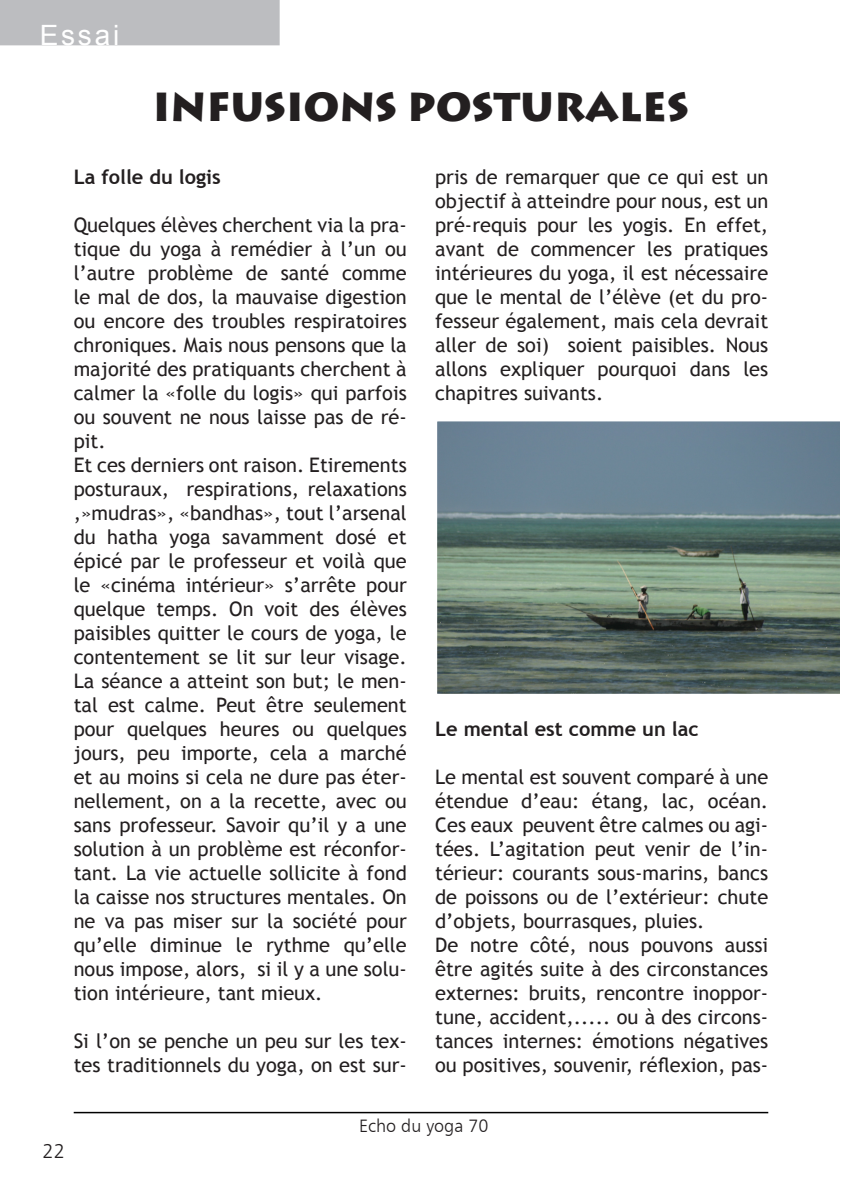
<style>
.page{position:relative;width:842px;height:1191px;background:#fff}
.page>*{position:absolute;margin:0;border:0;box-sizing:border-box;transform-origin:0 0}
.t1{font:900 40px "Lithos Pro";color:#231f20}
.t2{font:28px "Arial";letter-spacing:.1em;color:#fff}
.t3{font:20px/24px "Trebuchet MS";color:#231f20;text-align:justify}
.t4{font:700 20px "Trebuchet MS";color:#231f20}
.t5{font:20px "Humanist 777 BT Light B";color:#231f20}
.t6{font:18px "Humanist 777 BT Light B";color:#231f20}
</style>
<div class="page">
<div style="left:0;top:0;width:280px;height:45px;background:#bcbdc0"></div>
<hr style="left:74px;top:1111px;width:694px;height:2px;background:#000">
<img style="left:438px;top:422px;width:401px;height:271px">
<div style="left:435px;top:419px;width:407px;height:277px;border:2px solid #fff"></div>
<p class="t2" style="left:40px;top:17px;width:81px">Essai</p>
<p class="t1" style="left:153px;top:82px;width:538px">INFUSIONS POSTURALES</p>
<p class="t4" style="left:74px;top:164px;width:149px">La folle du logis</p>
<p class="t3" style="left:74px;top:213px;width:335px">Quelques élèves cherchent via la pra&shy;tique du yoga à remédier à l’un ou l’autre problème de santé comme le mal de dos, la mauvaise digestion ou encore des troubles respiratoires chroniques. Mais nous pensons que la majorité des pratiquants cherchent à calmer la «folle du logis» qui parfois ou souvent ne nous laisse pas de ré&shy;pit.</p>
<p class="t3" style="left:74px;top:453px;width:335px">Et ces derniers ont raison. Etirements posturaux, respirations, relaxations ,»mudras», «bandhas», tout l’arsenal du hatha yoga savamment dosé et épicé par le professeur et voilà que le «cinéma intérieur» s’arrête pour quelque temps. On voit des élèves paisibles quitter le cours de yoga, le contentement se lit sur leur visage.<br>La séance a atteint son but; le men&shy;tal est calme. Peut être seulement pour quelques heures ou quelques jours, peu importe, cela a marché et au moins si cela ne dure pas éter&shy;nellement, on a la recette, avec ou sans professeur. Savoir qu’il y a une solution à un problème est réconfor&shy;tant. La vie actuelle sollicite à fond la caisse nos structures mentales. On ne va pas miser sur la société pour qu’elle diminue le rythme qu’elle nous impose, alors, si il y a une solu&shy;tion intérieure, tant mieux.</p>
<p class="t3" style="left:74px;top:1029px;width:335px">Si l’on se penche un peu sur les tex&shy;tes traditionnels du yoga, on est sur-</p>
<p class="t3" style="left:435px;top:165px;width:335px">pris de remarquer que ce qui est un objectif à atteindre pour nous, est un pré-requis pour les yogis. En effet, avant de commencer les pratiques intérieures du yoga, il est nécessaire que le mental de l’élève (et du pro&shy;fesseur également, mais cela devrait aller de soi) soient paisibles. Nous allons expliquer pourquoi dans les chapitres suivants.</p>
<p class="t4" style="left:435px;top:716px;width:265px">Le mental est comme un lac</p>
<p class="t3" style="left:435px;top:765px;width:335px">Le mental est souvent comparé à une étendue d’eau: étang, lac, océan.<br>Ces eaux peuvent être calmes ou agi&shy;tées. L’agitation peut venir de l’in&shy;térieur: courants sous-marins, bancs de poissons ou de l’extérieur: chute d’objets, bourrasques, pluies.</p>
<p class="t3" style="left:435px;top:933px;width:335px">De notre côté, nous pouvons aussi être agités suite à des circonstances externes: bruits, rencontre inoppor&shy;tune, accident,..... ou à des circons&shy;tances internes: émotions négatives ou positives, souvenir, réflexion, pas-</p>
<p class="t5" style="left:43px;top:1138px;width:24px">22</p>
<p class="t6" style="left:359px;top:1115px;width:131px">Echo du yoga 70</p>
</div>
